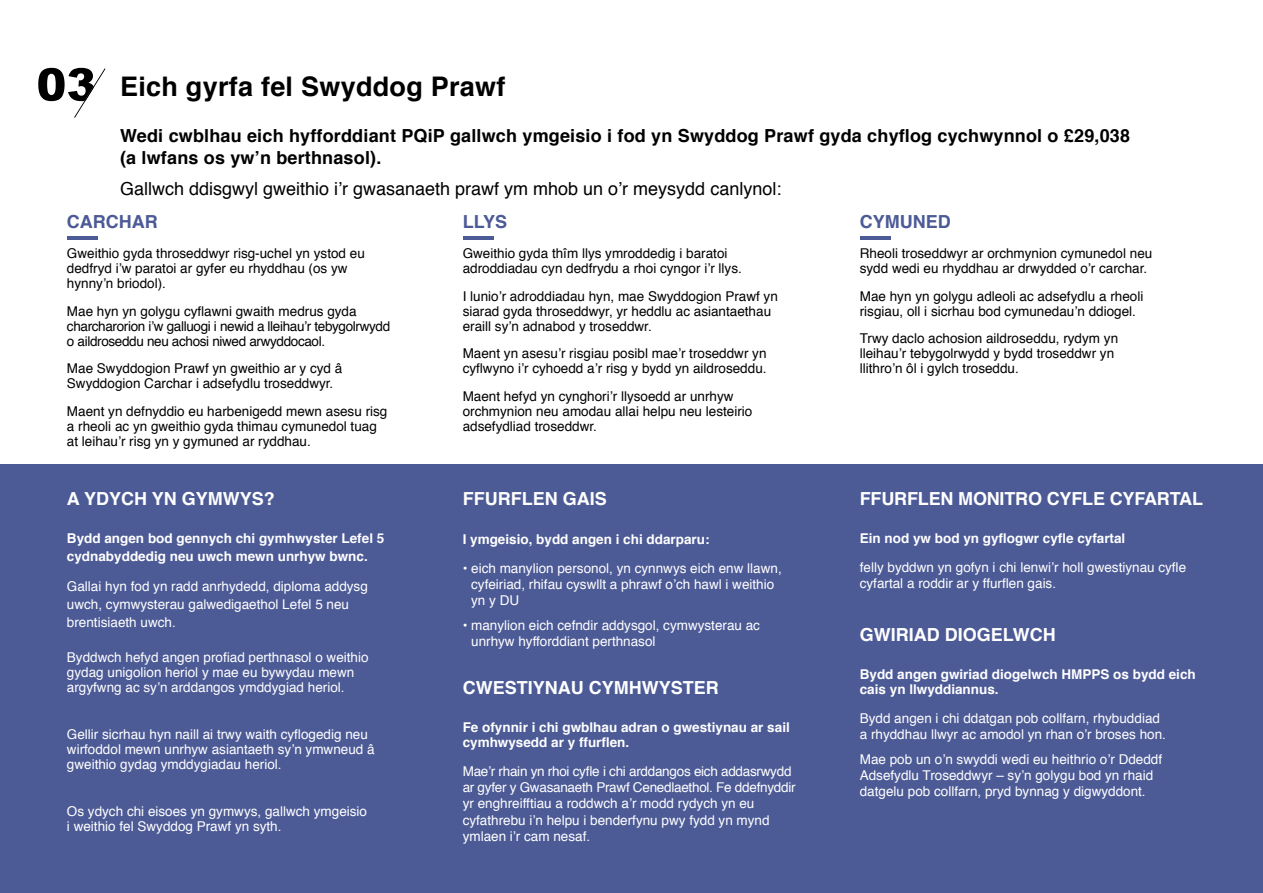
<style>
.page{position:relative;width:1263px;height:893px;background:#fff}
.page>*{position:absolute;margin:0;border:0;box-sizing:border-box;transform-origin:0 0}
.Main_title{font:700 27px "Helvetica";letter-spacing:.01em;color:#000}
.Subtitle{font:700 18px/21.6px "Helvetica";letter-spacing:.01em;color:#000}
.main_title_in_page_2{font:700 18px "Helvetica";color:#fff}
.Second_subtitle{font:18px "Helvetica";color:#000}
.main_title_in_page_2-2{font:700 18px "Helvetica";color:#4c5a96}
.main_title_in_page_2-3{font:13.5px/15px "Helvetica";color:#000}
.STUDY{font:13.5px/16.2px "Helvetica";color:#fff}
.main_title_in_page_2-4{font:700 13.5px/15px "Helvetica";color:#fff}
.STUDY-2{font:13.5px/16.2px "Helvetica";letter-spacing:-.02em;color:#fff}
.main_title_in_page_2-5{font:13.5px/15px "Helvetica";letter-spacing:-.025em;color:#000}
.main_title_in_page_2-6{font:13.5px/18px "Helvetica";color:#fff}
</style>
<div class="page">
<hr style="left:67px;top:236px;width:31px;height:3px;background:#4c5a96">
<hr style="left:463px;top:236px;width:31px;height:3px;background:#4c5a96">
<hr style="left:860px;top:236px;width:31px;height:3px;background:#4c5a96">
<div style="left:0;top:464px;width:1263px;height:429px;background:#4c5a96"></div>
<svg style="left:38px;top:68px;width:67px;height:50px"></svg>
<p class="Main_title" style="left:120px;top:65px;width:387px">Eich gyrfa fel Swyddog Prawf</p>
<p class="Subtitle" style="left:120px;top:125px;width:1011px">Wedi cwblhau eich hyfforddiant PQiP gallwch ymgeisio i fod yn Swyddog Prawf gyda chyflog cychwynnol o £29,038 (a lwfans os yw’n berthnasol).</p>
<p class="Second_subtitle" style="left:120px;top:174px;width:663px">Gallwch ddisgwyl gweithio i’r gwasanaeth prawf ym mhob un o’r meysydd canlynol:</p>
<p class="main_title_in_page_2-2" style="left:67px;top:207px;width:92px">CARCHAR</p>
<p class="main_title_in_page_2-2" style="left:463px;top:207px;width:46px">LLYS</p>
<p class="main_title_in_page_2-2" style="left:860px;top:207px;width:92px">CYMUNED</p>
<p class="main_title_in_page_2-3" style="left:67px;top:246px;width:299px">Gweithio gyda throseddwyr risg-uchel yn ystod eu dedfryd i’w paratoi ar gyfer eu rhyddhau (os yw hynny’n briodol).</p>
<p class="main_title_in_page_2-5" style="left:67px;top:304px;width:325px">Mae hyn yn golygu cyflawni gwaith medrus gyda charcharorion i’w galluogi i newid a lleihau’r tebygolrwydd o aildroseddu neu achosi niwed arwyddocaol.</p>
<p class="main_title_in_page_2-3" style="left:67px;top:361px;width:277px">Mae Swyddogion Prawf yn gweithio ar y cyd â<br>Swyddogion Carchar i adsefydlu troseddwyr.</p>
<p class="main_title_in_page_2-3" style="left:67px;top:404px;width:322px">Maent yn defnyddio eu harbenigedd mewn asesu risg a rheoli ac yn gweithio gyda thimau cymunedol tuag at leihau’r risg yn y gymuned ar ryddhau.</p>
<p class="main_title_in_page_2-3" style="left:463px;top:246px;width:281px">Gweithio gyda thîm llys ymroddedig i baratoi adroddiadau cyn dedfrydu a rhoi cyngor i’r llys.</p>
<p class="main_title_in_page_2-3" style="left:463px;top:289px;width:317px">I lunio’r adroddiadau hyn, mae Swyddogion Prawf yn siarad gyda throseddwyr, yr heddlu ac asiantaethau eraill sy’n adnabod y troseddwr.</p>
<p class="main_title_in_page_2-3" style="left:463px;top:346px;width:305px">Maent yn asesu’r risgiau posibl mae’r troseddwr yn cyflwyno i’r cyhoedd a’r risg y bydd yn aildroseddu.</p>
<p class="main_title_in_page_2-3" style="left:463px;top:389px;width:291px">Maent hefyd yn cynghori’r llysoedd ar unrhyw orchmynion neu amodau allai helpu neu lesteirio adsefydliad troseddwr.</p>
<p class="main_title_in_page_2-3" style="left:860px;top:246px;width:294px">Rheoli troseddwyr ar orchmynion cymunedol neu sydd wedi eu rhyddhau ar drwydded o’r carchar.</p>
<p class="main_title_in_page_2-3" style="left:860px;top:289px;width:285px">Mae hyn yn golygu adleoli ac adsefydlu a rheoli risgiau, oll i sicrhau bod cymunedau’n ddiogel.</p>
<p class="main_title_in_page_2-3" style="left:860px;top:331px;width:260px">Trwy daclo achosion aildroseddu, rydym yn lleihau’r tebygolrwydd y bydd troseddwr yn llithro’n ôl i gylch troseddu.</p>
<p class="main_title_in_page_2" style="left:67px;top:484px;width:209px">A YDYCH YN GYMWYS?</p>
<p class="main_title_in_page_2" style="left:463px;top:484px;width:145px">FFURFLEN GAIS</p>
<p class="main_title_in_page_2" style="left:860px;top:484px;width:345px">FFURFLEN MONITRO CYFLE CYFARTAL</p>
<p class="main_title_in_page_2-4" style="left:67px;top:529px;width:319px;line-height:18px">Bydd angen bod gennych chi gymhwyster Lefel 5 cydnabyddedig neu uwch mewn unrhyw bwnc.</p>
<p class="main_title_in_page_2-6" style="left:67px;top:578px;width:302px">Gallai hyn fod yn radd anrhydedd, diploma addysg uwch, cymwysterau galwedigaethol Lefel 5 neu brentisiaeth uwch.</p>
<p class="STUDY" style="left:67px;top:650px;width:303px;line-height:15px">Byddwch hefyd angen profiad perthnasol o weithio gydag unigolion heriol y mae eu bywydau mewn argyfwng ac sy’n arddangos ymddygiad heriol.</p>
<p class="STUDY" style="left:67px;top:727px;width:309px;line-height:15px">Gellir sicrhau hyn naill ai trwy waith cyflogedig neu wirfoddol mewn unrhyw asiantaeth sy’n ymwneud â gweithio gydag ymddygiadau heriol.</p>
<p class="STUDY" style="left:67px;top:804px;width:302px;line-height:15px">Os ydych chi eisoes yn gymwys, gallwch ymgeisio i weithio fel Swyddog Prawf yn syth.</p>
<p class="main_title_in_page_2-4" style="left:463px;top:532px;width:248px">I ymgeisio, bydd angen i chi ddarparu:</p>
<p class="STUDY" style="left:471px;top:560px;width:312px;text-indent:-8px">• eich manylion personol, yn cynnwys eich enw llawn, cyfeiriad, rhifau cyswllt a phrawf o’ch hawl i weithio yn y DU</p>
<p class="STUDY" style="left:471px;top:617px;width:290px;text-indent:-8px">• manylion eich cefndir addysgol, cymwysterau ac unrhyw hyfforddiant perthnasol</p>
<p class="main_title_in_page_2" style="left:463px;top:673px;width:257px">CWESTIYNAU CYMHWYSTER</p>
<p class="main_title_in_page_2-4" style="left:463px;top:720px;width:329px">Fe ofynnir i chi gwblhau adran o gwestiynau ar sail cymhwysedd ar y ffurflen.</p>
<p class="STUDY-2" style="left:463px;top:764px;width:334px">Mae’r rhain yn rhoi cyfle i chi arddangos eich addasrwydd ar gyfer y Gwasanaeth Prawf Cenedlaethol. Fe ddefnyddir yr enghreifftiau a roddwch a’r modd rydych yn eu cyfathrebu i’n helpu i benderfynu pwy fydd yn mynd ymlaen i’r cam nesaf.</p>
<p class="main_title_in_page_2-4" style="left:860px;top:531px;width:267px">Ein nod yw bod yn gyflogwr cyfle cyfartal</p>
<p class="STUDY" style="left:860px;top:559px;width:328px">felly byddwn yn gofyn i chi lenwi’r holl gwestiynau cyfle cyfartal a roddir ar y ffurflen gais.</p>
<p class="main_title_in_page_2" style="left:860px;top:620px;width:197px">GWIRIAD DIOGELWCH</p>
<p class="main_title_in_page_2-4" style="left:860px;top:666px;width:337px">Bydd angen gwiriad diogelwch HMPPS os bydd eich cais yn llwyddiannus.</p>
<p class="STUDY" style="left:860px;top:710px;width:308px">Bydd angen i chi ddatgan pob collfarn, rhybuddiad a rhyddhau llwyr ac amodol yn rhan o’r broses hon.</p>
<p class="STUDY" style="left:860px;top:751px;width:304px">Mae pob un o’n swyddi wedi eu heithrio o’r Ddeddf<br>Adsefydlu Troseddwyr – sy’n golygu bod yn rhaid datgelu pob collfarn, pryd bynnag y digwyddont.</p>
</div>
